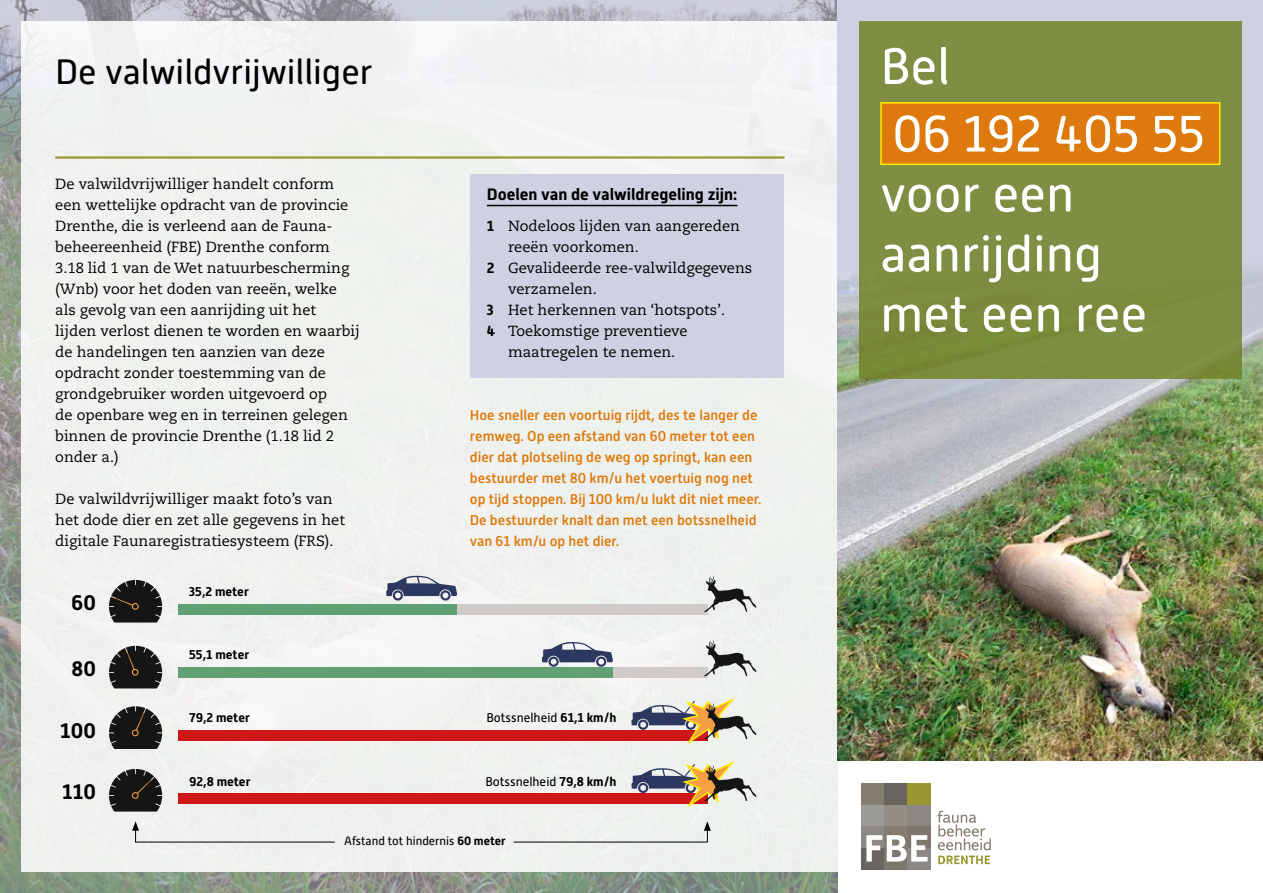
<style>
.page{position:relative;width:1263px;height:893px;background:#fff}
.page>*{position:absolute;margin:0;border:0;box-sizing:border-box;transform-origin:0 0}
.t1{font:51px/60px "Alwyn New Rounded";color:#fff}
.t2{font:35.25px "Alwyn New Rounded";color:#000}
.t3{font:700 21px "Alwyn New";color:#000}
.t4{font:700 16.5px "Alwyn New";color:#000}
.t5{font:14.7px/21px "Caecilia LT Std";color:#000}
.t6{font:500 14.25px/21px "Alwyn New";color:#de7a0d}
.t7{font:12.75px "Alwyn New";color:#000}
.t8{font:700 12.75px "Alwyn New";color:#000}
.t9{font:12px "Alwyn New";color:#000}
.s1{font-family:"Alwyn New";font-weight:700}
.s2{font-weight:700}
</style>
<div class="page">
<img style="left:0;top:0;width:838px;height:893px">
<div style="left:21px;top:21px;width:817px;height:851px;background:#f0f2ef"></div>
<div style="left:838px;top:0;width:425px;height:761px;background:#ced1e2"></div>
<img style="left:838px;top:270px;width:425px;height:491px">
<div style="left:859px;top:21px;width:383px;height:358px;background:#7e8f44"></div>
<svg style="left:937px;top:811px;width:54px;height:39px"></svg>
<svg style="left:938px;top:856px;width:52px;height:8px"></svg>
<div style="left:861px;top:805px;width:23px;height:22px;background:#9d9b97"></div>
<div style="left:884px;top:805px;width:24px;height:22px;background:#958e86"></div>
<div style="left:908px;top:805px;width:23px;height:22px;background:#8c8884"></div>
<div style="left:861px;top:783px;width:23px;height:22px;background:#857d70"></div>
<div style="left:861px;top:827px;width:23px;height:21px;background:#8c8884"></div>
<div style="left:884px;top:827px;width:24px;height:21px;background:#857d70"></div>
<div style="left:908px;top:827px;width:23px;height:21px;background:#7d766d"></div>
<div style="left:884px;top:783px;width:24px;height:22px;background:#68645f"></div>
<div style="left:861px;top:848px;width:23px;height:22px;background:#68645f"></div>
<div style="left:884px;top:848px;width:24px;height:22px;background:#7d766d"></div>
<div style="left:908px;top:848px;width:23px;height:22px;background:#8c8884"></div>
<div style="left:908px;top:783px;width:23px;height:22px;background:#9a9732"></div>
<svg style="left:866px;top:835px;width:61px;height:26px"></svg>
<hr style="left:55px;top:156px;width:729px;height:3px;background:#9a9732">
<div style="left:880px;top:102px;width:340px;height:63px;background:#de7a0d;border:2px solid #ffed00"></div>
<svg style="left:109px;top:580px;width:53px;height:43px;background:#403f3d"></svg>
<svg style="left:109px;top:646px;width:53px;height:42px;background:#3e3d3b"></svg>
<svg style="left:109px;top:706px;width:53px;height:43px;background:#403f3d"></svg>
<svg style="left:109px;top:769px;width:53px;height:43px;background:#403f3d"></svg>
<div style="left:178px;top:604px;width:530px;height:10px;background:#cecbc9"></div>
<div style="left:178px;top:667px;width:530px;height:10px;background:#cecbc9"></div>
<div style="left:178px;top:730px;width:530px;height:10px;background:#cd1719"></div>
<div style="left:178px;top:793px;width:530px;height:10px;background:#cd1719"></div>
<div style="left:178px;top:604px;width:278px;height:10px;background:#60a072"></div>
<div style="left:178px;top:667px;width:435px;height:10px;background:#60a072"></div>
<svg style="left:386px;top:575px;width:71px;height:26px"></svg>
<svg style="left:542px;top:642px;width:71px;height:25px"></svg>
<svg style="left:132px;top:821px;width:203px;height:22px"></svg>
<svg style="left:513px;top:821px;width:198px;height:22px"></svg>
<div style="left:471px;top:174px;width:313px;height:203px;background:#ced1e2"></div>
<hr style="left:487px;top:205px;width:250px;height:1px;background:#000">
<svg style="left:704px;top:576px;width:53px;height:36px"></svg>
<svg style="left:704px;top:640px;width:53px;height:37px"></svg>
<svg style="left:631px;top:698px;width:126px;height:47px"></svg>
<svg style="left:631px;top:761px;width:126px;height:47px"></svg>
<h2 class="t2" style="left:55px;top:52px;width:319px">De valwildvrijwilliger</h2>
<h1 class="t1" style="left:880px;top:33px;width:326px;line-height:67.5px">Bel<br>06 192 405 55</h1>
<h1 class="t1" style="left:880px;top:164px;width:268px">voor een aanrijding met een ree</h1>
<p class="t5" style="left:55px;top:174px;width:306px">De valwildvrijwilliger handelt conform een wettelijke opdracht van de provincie Drenthe, die is verleend aan de Fauna&shy;beheereenheid (FBE) Drenthe conform 3.18 lid 1 van de Wet natuurbescherming (Wnb) voor het doden van reeën, welke als gevolg van een aanrijding uit het lijden verlost dienen te worden en waarbij de handelingen ten aanzien van deze opdracht zonder toestemming van de grondgebruiker worden uitgevoerd op<br>de openbare weg en in terreinen gelegen binnen de provincie Drenthe (1.18 lid 2 onder a.)</p>
<p class="t5" style="left:55px;top:489px;width:291px">De valwildvrijwilliger maakt foto’s van het dode dier en zet alle gegevens in het digitale Faunaregistratiesysteem (FRS).</p>
<p class="t4" style="left:487px;top:184px;width:252px">Doelen van de valwildregeling zijn:</p>
<p class="t5" style="left:487px;top:216px;width:255px"><span class="s1">1</span> Nodeloos lijden van aangereden</p>
<p class="t5" style="left:508px;top:237px;width:132px">reeën voorkomen.</p>
<p class="t5" style="left:487px;top:258px;width:267px"><span class="s1">2</span> Gevalideerde ree-valwildgegevens</p>
<p class="t5" style="left:508px;top:279px;width:90px">verzamelen.</p>
<p class="t5" style="left:487px;top:300px;width:240px"><span class="s1">3</span> Het herkennen van ‘hotspots’.</p>
<p class="t5" style="left:487px;top:321px;width:202px"><span class="s1">4</span> Toekomstige preventieve</p>
<p class="t5" style="left:508px;top:342px;width:169px">maatregelen te nemen.</p>
<p class="t6" style="left:470px;top:405px;width:293px">Hoe sneller een voortuig rijdt, des te langer de remweg. Op een afstand van 60 meter tot een dier dat plotseling de weg op springt, kan een bestuurder met 80 km/u het voertuig nog net op tijd stoppen. Bij 100 km/u lukt dit niet meer.<br>De bestuurder knalt dan met een botssnelheid van 61 km/u op het dier.</p>
<h3 class="t3" style="left:72px;top:591px;width:26px">60</h3>
<h3 class="t3" style="left:72px;top:657px;width:26px">80</h3>
<h3 class="t3" style="left:60px;top:718px;width:37px">100</h3>
<h3 class="t3" style="left:62px;top:780px;width:35px">110</h3>
<p class="t8" style="left:189px;top:585px;width:61px">35,2 meter</p>
<p class="t8" style="left:189px;top:648px;width:61px">55,1 meter</p>
<p class="t8" style="left:189px;top:711px;width:62px">79,2 meter</p>
<p class="t7" style="left:486px;top:711px;width:132px">Botssnelheid <span class="s2">61,1 km/h</span></p>
<p class="t8" style="left:189px;top:774px;width:63px">92,8 meter</p>
<p class="t7" style="left:485px;top:774px;width:133px">Botssnelheid <span class="s2">79,8 km/h</span></p>
<p class="t9" style="left:344px;top:834px;width:163px">Afstand tot hindernis <span class="s2">60 meter</span></p>
</div>
